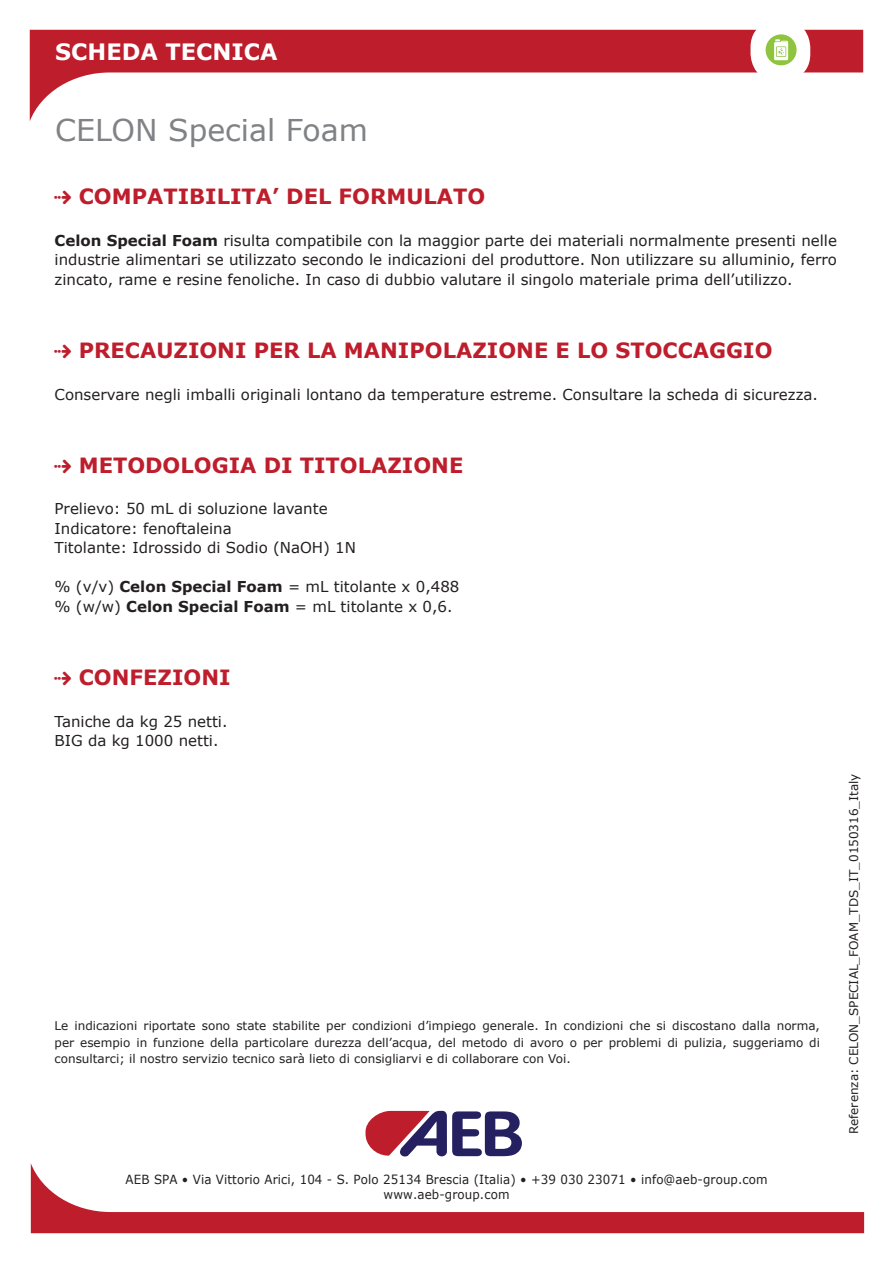
<style>
.page{position:relative;width:893px;height:1263px;background:#fff}
.page>*{position:absolute;margin:0;border:0;box-sizing:border-box;transform-origin:0 0}
.titolo_retro{font:30px "Verdana";color:#808285}
.Scheda_Technica_tito{font:700 22.5px "Verdana";color:#fff}
.t1{font:700 21px "Verdana";color:#be1d2c}
.testo_ok{font:15px/19.5px "Verdana";color:#231f20;text-align:justify}
.t2{font:12.6px/15.1px "Verdana";letter-spacing:.01em;color:#231f20;text-align:center;scale:.94 1}
.Reference{font:12px/16.5px "Verdana";color:#231f20;text-align:justify}
.s1{font-weight:700}
</style>
<div class="page">
<svg style="left:31px;top:1164px;width:833px;height:69px"></svg>
<svg style="left:30px;top:30px;width:833px;height:91px"></svg>
<svg style="left:365px;top:1110px;width:157px;height:47px"></svg>
<div style="left:750px;top:20px;width:60px;height:61px;background:#fff;border-radius:27px"></div>
<div style="left:766px;top:34px;width:31px;height:31px;background:#8fc43e;border-radius:50%"></div>
<svg style="left:774px;top:39px;width:14px;height:21px"></svg>
<p class="Scheda_Technica_tito" style="left:55px;top:37px;width:224px">SCHEDA TECNICA</p>
<p class="titolo_retro" style="left:55px;top:111px;width:314px">CELON Special Foam</p>
<p class="t1" style="left:79px;top:183px;width:408px">COMPATIBILITA’ DEL FORMULATO</p>
<p class="testo_ok" style="left:55px;top:230px;width:784px"><span class="s1">Celon Special Foam</span> risulta compatibile con la maggior parte dei materiali normalmente presenti nelle industrie alimentari se utilizzato secondo le indicazioni del produttore. Non utilizzare su alluminio, ferro zincato, rame e resine fenoliche. In caso di dubbio valutare il singolo materiale prima dell’utilizzo.</p>
<p class="t1" style="left:79px;top:337px;width:695px">PRECAUZIONI PER LA MANIPOLAZIONE E LO STOCCAGGIO</p>
<p class="testo_ok" style="left:55px;top:384px;width:765px">Conservare negli imballi originali lontano da temperature estreme. Consultare la scheda di sicurezza.</p>
<p class="t1" style="left:79px;top:452px;width:386px">METODOLOGIA DI TITOLAZIONE</p>
<p class="testo_ok" style="left:55px;top:499px;width:275px">Prelievo: 50 mL di soluzione lavante</p>
<p class="testo_ok" style="left:55px;top:518px;width:179px">Indicatore: fenoftaleina</p>
<p class="testo_ok" style="left:55px;top:538px;width:303px">Titolante: Idrossido di Sodio (NaOH) 1N</p>
<p class="testo_ok" style="left:55px;top:577px;width:406px">% (v/v) <span class="s1">Celon Special Foam</span> = mL titolante x 0,488</p>
<p class="testo_ok" style="left:55px;top:596px;width:400px">% (w/w) <span class="s1">Celon Special Foam</span> = mL titolante x 0,6.</p>
<p class="t1" style="left:79px;top:664px;width:153px">CONFEZIONI</p>
<p class="testo_ok" style="left:55px;top:711px;width:174px">Taniche da kg 25 netti.</p>
<p class="testo_ok" style="left:55px;top:731px;width:165px">BIG da kg 1000 netti.</p>
<p class="Reference" style="left:55px;top:1017px;width:767px">Le indicazioni riportate sono state stabilite per condizioni d’impiego generale. In condizioni che si discostano dalla norma, per esempio in funzione della particolare durezza dell’acqua, del metodo di avoro o per problemi di pulizia, suggeriamo di consultarci; il nostro servizio tecnico sarà lieto di consigliarvi e di collaborare con Voi.</p>
<p class="t2" style="left:126px;top:1171px;width:684px">AEB SPA • Via Vittorio Arici, 104 - S. Polo 25134 Brescia (Italia) • +39 030 23071 • info@aeb-group.com www.aeb-group.com</p>
<p class="Reference" style="left:845px;top:1134px;width:362px;rotate:-90deg">Referenza: CELON_SPECIAL_FOAM_TDS_IT_0150316_Italy</p>
</div>
